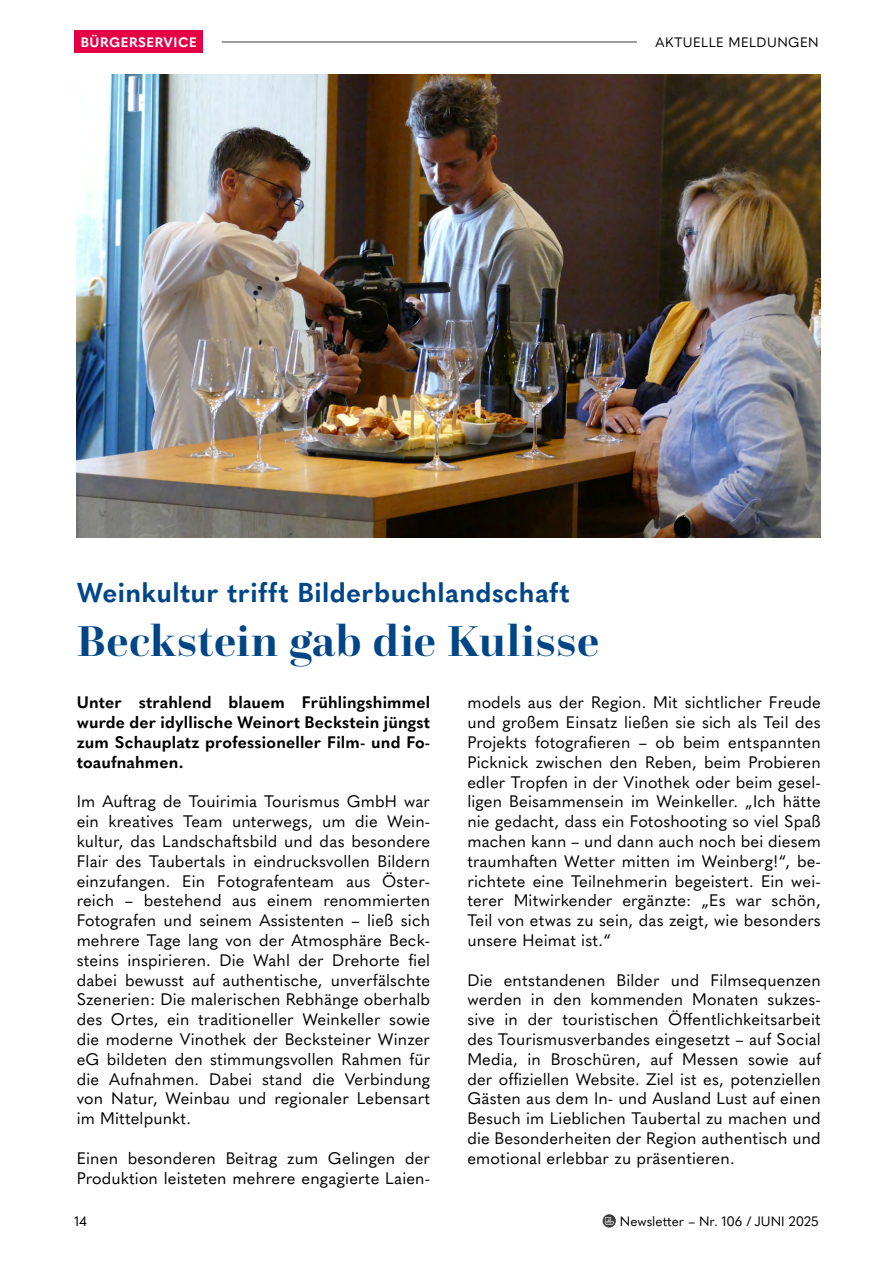
<style>
.page{position:relative;width:893px;height:1263px;background:#fff}
.page>*{position:absolute;margin:0;border:0;box-sizing:border-box;transform-origin:0 0}
.t1{font:700 45px "Questa Grande";letter-spacing:.015em;color:#004687}
.t2{font:700 27px "Quasimoda";letter-spacing:.015em;color:#004687}
.t3{font:16.5px/19.8px "Quasimoda";letter-spacing:.01em;color:#000;text-align:justify}
.t4{font:700 16.5px/19.8px "Quasimoda";letter-spacing:.01em;color:#000;text-align:justify}
.t5{font:13.5px "Quasimoda";color:#000}
.t6{font:13.5px "Quasimoda";letter-spacing:.04em;color:#000}
.t7{font:700 13.5px "Quasimoda";letter-spacing:.035em;color:#fff}
</style>
<div class="page">
<img style="left:77px;top:74px;width:744px;height:464px">
<svg style="left:603px;top:1214px;width:13px;height:13px"></svg>
<svg style="left:605px;top:1217px;width:9px;height:8px"></svg>
<div style="left:74px;top:31px;width:129px;height:22px;background:#e50046"></div>
<hr style="left:222px;top:42px;width:415px;height:1px;background:#3c3c3b">
<p class="t7" style="left:81px;top:32px;width:117px">BÜRGERSERVICE</p>
<p class="t6" style="left:655px;top:32px;width:165px">AKTUELLE MELDUNGEN</p>
<h2 class="t2" style="left:77px;top:571px;width:494px">Weinkultur trifft Bilderbuchlandschaft</h2>
<h1 class="t1" style="left:77px;top:613px;width:524px">Beckstein gab die Kulisse</h1>
<p class="t4" style="left:77px;top:691px;width:355px">Unter strahlend blauem Frühlingshimmel wurde der idyllische Weinort Beckstein jüngst zum Schauplatz professioneller Film- und Fo&shy;toaufnahmen.</p>
<p class="t3" style="left:77px;top:790px;width:355px">Im Auftrag de Touirimia Tourismus GmbH war ein kreatives Team unterwegs, um die Wein&shy;kultur, das Landschaftsbild und das besondere Flair des Taubertals in eindrucksvollen Bildern einzufangen. Ein Fotografenteam aus Öster&shy;reich – bestehend aus einem renommierten Fotografen und seinem Assistenten – ließ sich mehrere Tage lang von der Atmosphäre Beck&shy;steins inspirieren. Die Wahl der Drehorte fiel dabei bewusst auf authentische, unverfälschte Szenerien: Die malerischen Rebhänge oberhalb des Ortes, ein traditioneller Weinkeller sowie die moderne Vinothek der Becksteiner Winzer eG bildeten den stimmungsvollen Rahmen für die Aufnahmen. Dabei stand die Verbindung von Natur, Weinbau und regionaler Lebensart im Mittelpunkt.</p>
<p class="t3" style="left:77px;top:1147px;width:355px">Einen besonderen Beitrag zum Gelingen der<br>Produktion leisteten mehrere engagierte Laien-</p>
<p class="t5" style="left:74px;top:1211px;width:14px">14</p>
<p class="t3" style="left:467px;top:691px;width:355px">models aus der Region. Mit sichtlicher Freude und großem Einsatz ließen sie sich als Teil des Projekts fotografieren – ob beim entspannten Picknick zwischen den Reben, beim Probieren edler Tropfen in der Vinothek oder beim gesel&shy;ligen Beisammensein im Weinkeller. „Ich hätte nie gedacht, dass ein Fotoshooting so viel Spaß machen kann – und dann auch noch bei diesem traumhaften Wetter mitten im Weinberg!“, be&shy;richtete eine Teilnehmerin begeistert. Ein wei&shy;terer Mitwirkender ergänzte: „Es war schön, Teil von etwas zu sein, das zeigt, wie besonders unsere Heimat ist.“</p>
<p class="t3" style="left:467px;top:969px;width:355px">Die entstandenen Bilder und Filmsequenzen werden in den kommenden Monaten sukzes&shy;sive in der touristischen Öffentlichkeitsarbeit des Tourismusverbandes eingesetzt – auf Social Media, in Broschüren, auf Messen sowie auf der offiziellen Website. Ziel ist es, potenziellen Gästen aus dem In- und Ausland Lust auf einen Besuch im Lieblichen Taubertal zu machen und die Besonderheiten der Region authentisch und emotional erlebbar zu präsentieren.</p>
<p class="t5" style="left:620px;top:1211px;width:200px">Newsletter – Nr. 106 / JUNI 2025</p>
</div>
